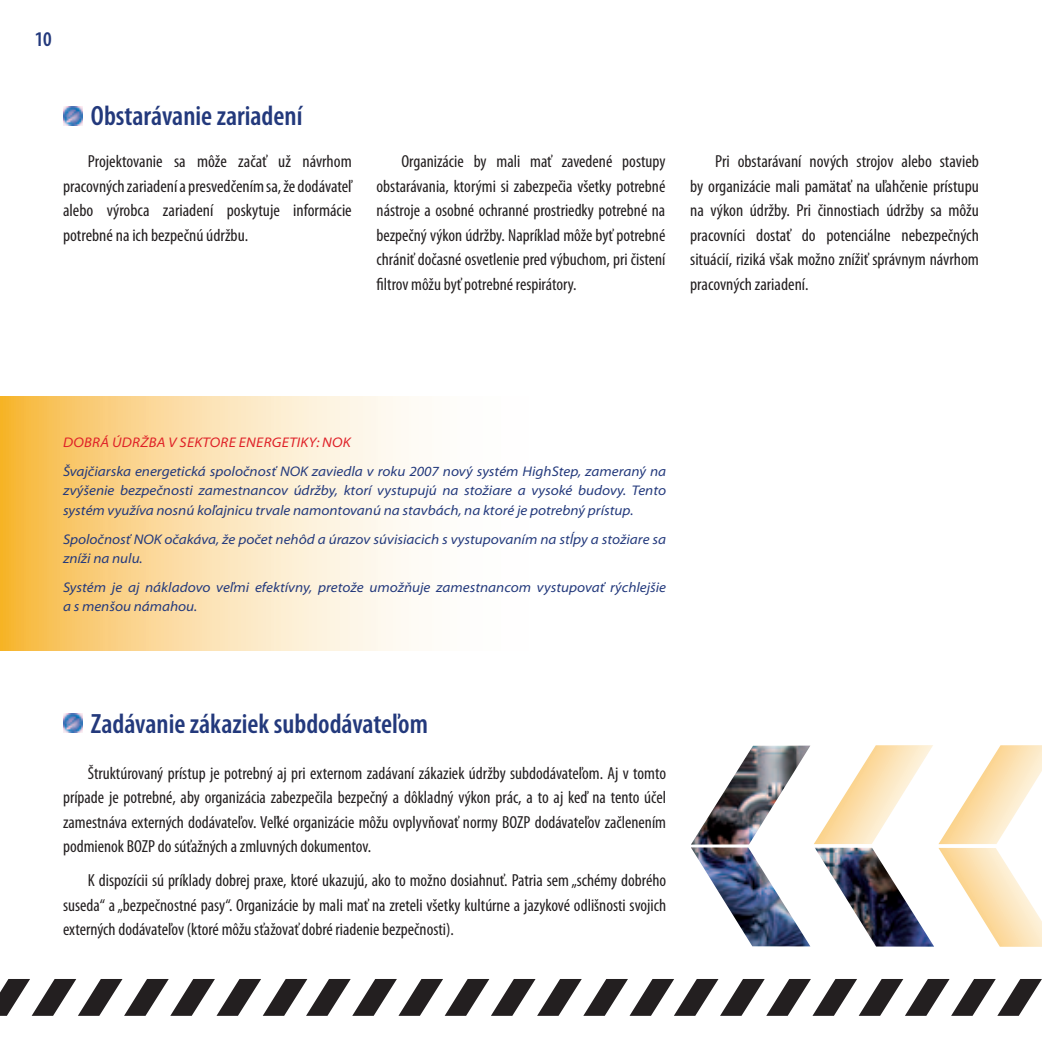
<style>
.page{position:relative;width:1042px;height:1042px;background:#fff}
.page>*{position:absolute;margin:0;border:0;box-sizing:border-box;transform-origin:0 0}
.t1{font:600 condensed 28px "Myriad Pro";color:#23397c}
.t2{font:600 condensed 21px "Myriad Pro";color:#23397c}
.t3{font:condensed 17.5px/24.5px "Myriad Pro";color:#231f20;text-align:justify}
.t4{font:italic semi-expanded 14px/19.2px "Myriad Pro";color:#23397c}
.t5{font:italic semi-expanded 14px "Myriad Pro";letter-spacing:.02em;color:#df2027}
</style>
<div class="page">
<svg style="left:0;top:979px;width:1042px;height:37px"></svg>
<svg style="left:876px;top:745px;width:166px;height:202px"></svg>
<img style="left:691px;top:745px;width:243px;height:201px">
<img style="left:63px;top:106px;width:19px;height:19px">
<svg style="left:0;top:397px;width:411px;height:254px;background:#fbdea7"></svg>
<img style="left:63px;top:714px;width:19px;height:19px">
<p class="t2" style="left:35px;top:28px;width:19px">10</p>
<h1 class="t1" style="left:91px;top:101px;width:213px">Obstarávanie zariadení</h1>
<p class="t3" style="left:63px;top:149px;width:290px;text-indent:25px">Projektovanie sa môže začať už návrhom pracovných zariadení a presvedčením sa, že dodávateľ alebo výrobca zariadení poskytuje informácie potrebné na ich bezpečnú údržbu.</p>
<p class="t3" style="left:377px;top:149px;width:290px;text-indent:25px">Organizácie by mali mať zavedené postupy obstarávania, ktorými si zabezpečia všetky potrebné nástroje a osobné ochranné prostriedky potrebné na bezpečný výkon údržby. Napríklad môže byť potrebné chrániť dočasné osvetlenie pred výbuchom, pri čistení filtrov môžu byť potrebné respirátory.</p>
<p class="t3" style="left:690px;top:149px;width:290px;text-indent:25px">Pri obstarávaní nových strojov alebo stavieb by organizácie mali pamätať na uľahčenie prístupu na výkon údržby. Pri činnostiach údržby sa môžu pracovníci dostať do potenciálne nebezpečných situácií, riziká však možno znížiť správnym návrhom pracovných zariadení.</p>
<p class="t5" style="left:63px;top:434px;width:289px">DOBRÁ ÚDRŽBA V SEKTORE ENERGETIKY: NOK</p>
<p class="t4" style="left:63px;top:462px;width:605px;text-align:justify">Švajčiarska energetická spoločnosť NOK zaviedla v roku 2007 nový systém HighStep, zameraný na zvýšenie bezpečnosti zamestnancov údržby, ktorí vystupujú na stožiare a vysoké budovy. Tento systém využíva nosnú koľajnicu trvale namontovanú na stavbách, na ktoré je potrebný prístup.</p>
<p class="t4" style="left:63px;top:530px;width:604px">Spoločnosť NOK očakáva, že počet nehôd a úrazov súvisiacich s vystupovaním na stĺpy a stožiare sa zníži na nulu.</p>
<p class="t4" style="left:63px;top:578px;width:604px">Systém je aj nákladovo veľmi efektívny, pretože umožňuje zamestnancom vystupovať rýchlejšie a s menšou námahou.</p>
<h1 class="t1" style="left:91px;top:708px;width:339px">Zadávanie zákaziek subdodávateľom</h1>
<p class="t3" style="left:63px;top:760px;width:604px;text-indent:25px">Štruktúrovaný prístup je potrebný aj pri externom zadávaní zákaziek údržby subdodávateľom. Aj v tomto prípade je potrebné, aby organizácia zabezpečila bezpečný a dôkladný výkon prác, a to aj keď na tento účel zamestnáva externých dodávateľov. Veľké organizácie môžu ovplyvňovať normy BOZP dodávateľov začlenením podmienok BOZP do súťažných a zmluvných dokumentov.</p>
<p class="t3" style="left:63px;top:868px;width:604px;text-indent:25px">K dispozícii sú príklady dobrej praxe, ktoré ukazujú, ako to možno dosiahnuť. Patria sem „schémy dobrého suseda“ a „bezpečnostné pasy“. Organizácie by mali mať na zreteli všetky kultúrne a jazykové odlišnosti svojich externých dodávateľov (ktoré môžu sťažovať dobré riadenie bezpečnosti).</p>
</div>
